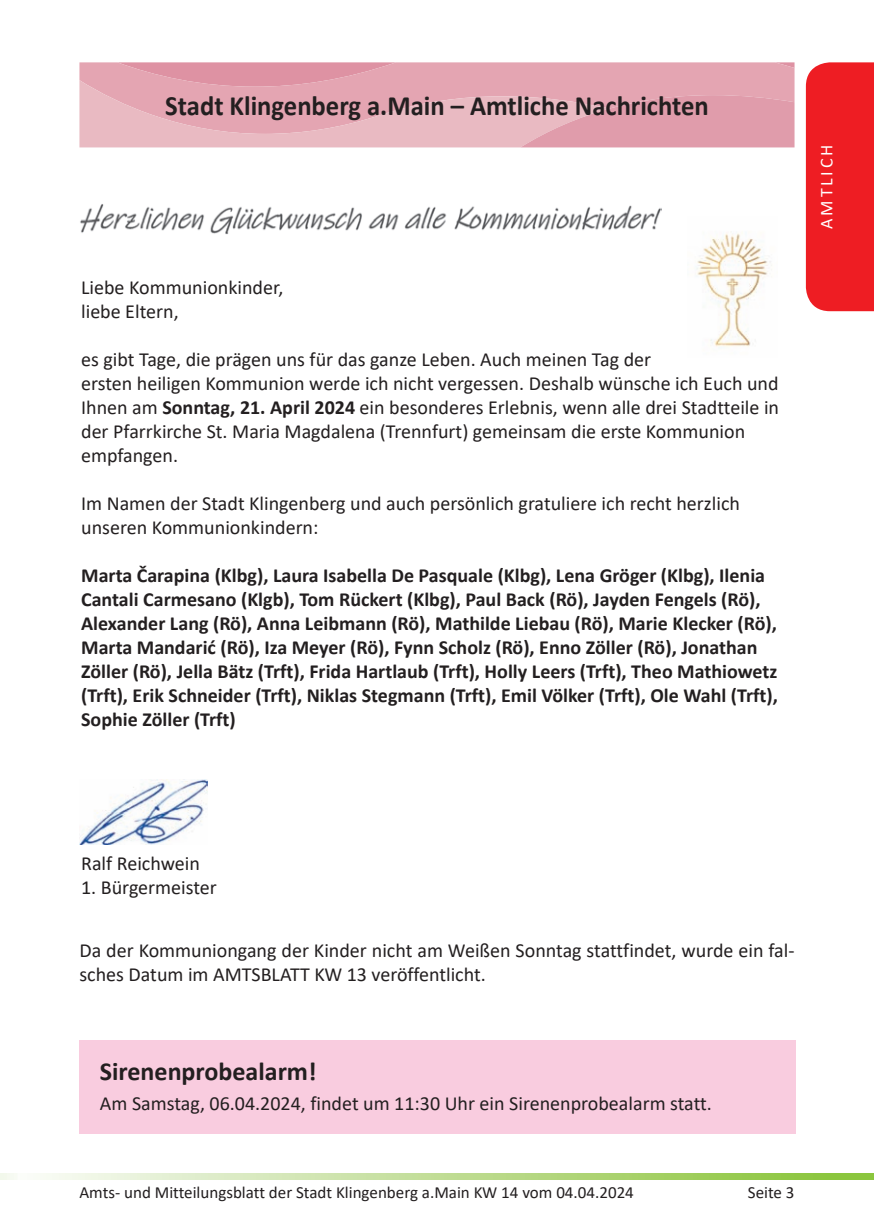
<style>
.page{position:relative;width:874px;height:1225px;background:#fff}
.page>*{position:absolute;margin:0;border:0;box-sizing:border-box;transform-origin:0 0}
.t1{font:700 28px "Calibri";color:#231f20;scale:.95 1}
.t2{font:700 26px "Calibri";color:#231f20}
.t3{font:20px/24px "Calibri";color:#231f20}
.t4{font:700 20px/24px "Calibri";color:#231f20}
.t5{font:18px "Calibri";letter-spacing:.15em;color:#fff}
.t6{font:17px "Calibri";color:#231f20}
.s1{font-weight:700}
</style>
<div class="page">
<img style="left:697px;top:233px;width:75px;height:114px">
<img style="left:80px;top:204px;width:581px;height:31px">
<img style="left:79px;top:779px;width:128px;height:65px">
<svg style="left:79px;top:62px;width:715px;height:85px;background:#e4a8b4"></svg>
<div style="left:79px;top:1040px;width:716px;height:94px;background:#f9ccdf"></div>
<svg style="left:40px;top:1174px;width:833px;height:5px;background:#bedc92"></svg>
<svg style="left:805px;top:62px;width:68px;height:249px;background:#ef2b31"></svg>
<h1 class="t1" style="left:165px;top:86px;width:573px">Stadt Klingenberg a.Main – Amtliche Nachrichten</h1>
<p class="t3" style="left:81px;top:274px;width:204px">Liebe Kommunionkinder, liebe Eltern,</p>
<p class="t3" style="left:81px;top:346px;width:699px">es gibt Tage, die prägen uns für das ganze Leben. Auch meinen Tag der<br>ersten heiligen Kommunion werde ich nicht vergessen. Deshalb wünsche ich Euch und Ihnen am <span class="s1">Sonntag, 21. April 2024</span> ein besonderes Erlebnis, wenn alle drei Stadtteile in der Pfarrkirche St. Maria Magdalena (Trennfurt) gemeinsam die erste Kommunion empfangen.</p>
<p class="t3" style="left:81px;top:490px;width:660px">Im Namen der Stadt Klingenberg und auch persönlich gratuliere ich recht herzlich unseren Kommunionkindern:</p>
<p class="t4" style="left:81px;top:563px;width:697px">Marta Čarapina (Klbg), Laura Isabella De Pasquale (Klbg), Lena Gröger (Klbg), Ilenia Cantali Carmesano (Klgb), Tom Rückert (Klbg), Paul Back (Rö), Jayden Fengels (Rö), Alexander Lang (Rö), Anna Leibmann (Rö), Mathilde Liebau (Rö), Marie Klecker (Rö), Marta Mandarić (Rö), Iza Meyer (Rö), Fynn Scholz (Rö), Enno Zöller (Rö), Jonathan Zöller (Rö), Jella Bätz (Trft), Frida Hartlaub (Trft), Holly Leers (Trft), Theo Mathiowetz (Trft), Erik Schneider (Trft), Niklas Stegmann (Trft), Emil Völker (Trft), Ole Wahl (Trft), Sophie Zöller (Trft)</p>
<p class="t5" style="left:813px;top:229px;width:85px;rotate:-90deg">AMTLICH</p>
<p class="t3" style="left:81px;top:850px;width:120px">Ralf Reichwein</p>
<p class="t3" style="left:81px;top:874px;width:137px">1. Bürgermeister</p>
<p class="t3" style="left:79px;top:938px;width:716px">Da der Kommuniongang der Kinder nicht am Weißen Sonntag stattfindet, wurde ein fal&shy;sches Datum im AMTSBLATT KW 13 veröffentlicht.</p>
<h2 class="t2" style="left:100px;top:1053px;width:218px">Sirenenprobealarm!</h2>
<p class="t3" style="left:100px;top:1090px;width:613px">Am Samstag, 06.04.2024, findet um 11:30 Uhr ein Sirenenprobealarm statt.</p>
<p class="t6" style="left:79px;top:1180px;width:555px">Amts- und Mitteilungsblatt der Stadt Klingenberg a.Main KW 14 vom 04.04.2024</p>
<p class="t6" style="left:747px;top:1180px;width:48px">Seite 3</p>
</div>
